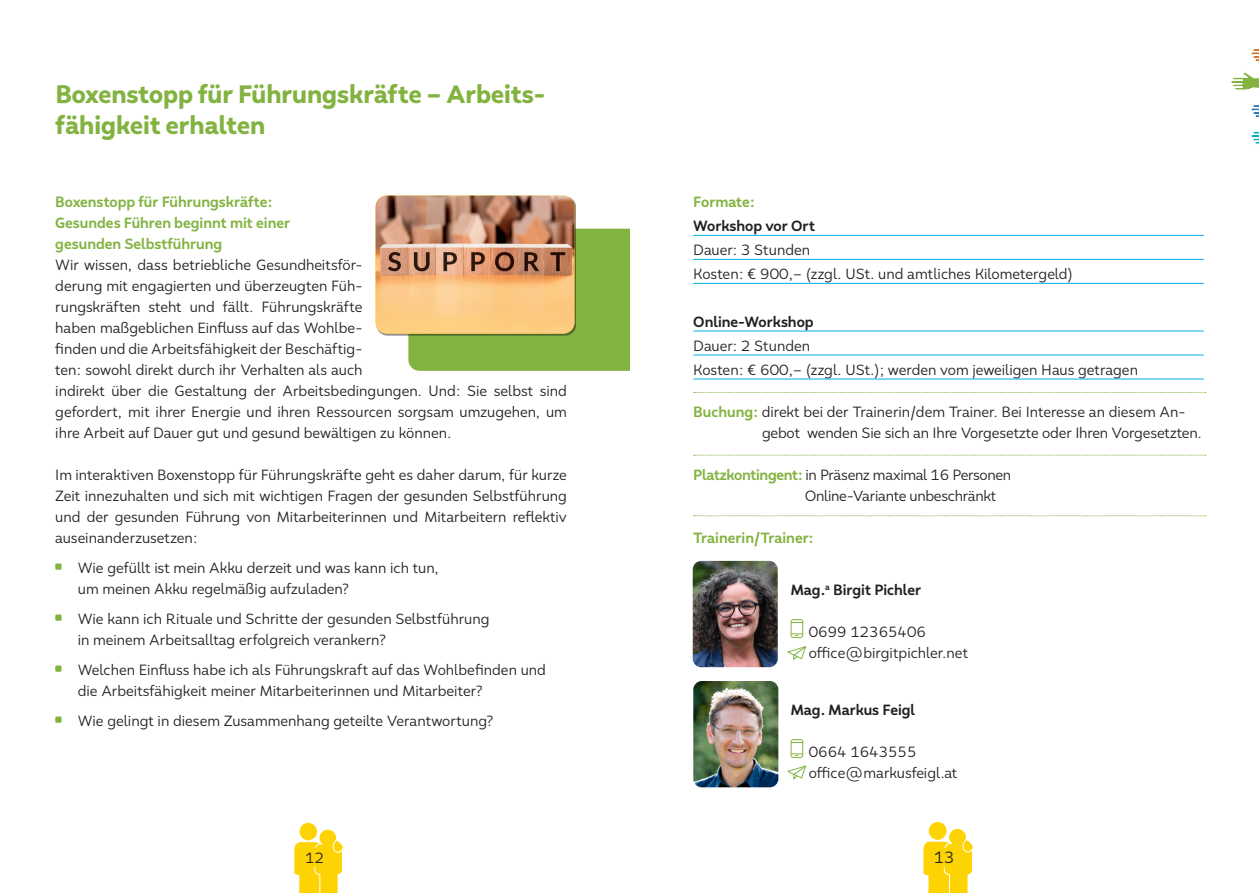
<style>
.page{position:relative;width:1259px;height:893px;background:#fff}
.page>*{position:absolute;margin:0;border:0;box-sizing:border-box;transform-origin:0 0}
.t1{font:900 25.5px/30.6px "Faible";color:#82b340}
.t2{font:16.5px "Faible";color:#231f20}
.t3{font:15px/21px "Faible";color:#231f20}
.t4{font:700 15px/21px "Faible";color:#82b340}
.t5{font:15px/21px "Faible";letter-spacing:-.02em;color:#231f20}
.t6{font:700 15px "Faible";color:#231f20}
.s1{font-weight:700;color:#82b340}
</style>
<div class="page">
<div style="left:300px;top:823px;width:16px;height:17px;background:#fed304;border-radius:50%"></div>
<div style="left:300px;top:823px;width:17px;height:17px;border:1px solid #fed304;border-radius:50%"></div>
<div style="left:320px;top:830px;width:15px;height:16px;background:#fed304;border-radius:50%"></div>
<div style="left:319px;top:830px;width:17px;height:16px;border:1px solid #fed304;border-radius:50%"></div>
<svg style="left:293px;top:839px;width:51px;height:54px"></svg>
<div style="left:304px;top:848px;width:21px;height:18px;background:#fed304"></div>
<div style="left:929px;top:822px;width:17px;height:17px;background:#fed304;border-radius:50%"></div>
<div style="left:929px;top:822px;width:17px;height:18px;border:1px solid #fed304;border-radius:50%"></div>
<div style="left:949px;top:829px;width:16px;height:16px;background:#fed304;border-radius:50%"></div>
<div style="left:949px;top:829px;width:17px;height:17px;border:1px solid #fed304;border-radius:50%"></div>
<svg style="left:923px;top:838px;width:51px;height:55px"></svg>
<div style="left:933px;top:848px;width:21px;height:19px;background:#fed304"></div>
<svg style="left:1251px;top:48px;width:8px;height:14px"></svg>
<svg style="left:1230px;top:72px;width:29px;height:19px"></svg>
<svg style="left:1251px;top:105px;width:8px;height:12px"></svg>
<svg style="left:1251px;top:131px;width:8px;height:14px"></svg>
<div style="left:55px;top:563px;width:7px;height:7px;background:#82b340"></div>
<div style="left:55px;top:614px;width:7px;height:7px;background:#82b340"></div>
<div style="left:55px;top:665px;width:7px;height:7px;background:#82b340"></div>
<div style="left:55px;top:716px;width:7px;height:7px;background:#82b340"></div>
<img style="left:692px;top:561px;width:86px;height:106px">
<img style="left:693px;top:681px;width:85px;height:106px">
<svg style="left:787px;top:646px;width:19px;height:15px"></svg>
<svg style="left:787px;top:765px;width:19px;height:15px"></svg>
<div style="left:790px;top:619px;width:13px;height:19px;border:1px solid #82b340;border-radius:2px"></div>
<svg style="left:791px;top:622px;width:12px;height:1px"></svg>
<svg style="left:791px;top:633px;width:12px;height:3px"></svg>
<div style="left:790px;top:739px;width:13px;height:19px;border:1px solid #82b340;border-radius:2px"></div>
<svg style="left:791px;top:742px;width:12px;height:1px"></svg>
<svg style="left:791px;top:753px;width:12px;height:3px"></svg>
<hr style="left:693px;top:235px;width:510px;height:1px;background:#00aeef">
<hr style="left:693px;top:259px;width:510px;height:1px;background:#00aeef">
<hr style="left:693px;top:283px;width:510px;height:1px;background:#00aeef">
<hr style="left:693px;top:331px;width:510px;height:1px;background:#00aeef">
<hr style="left:693px;top:355px;width:510px;height:1px;background:#00aeef">
<hr style="left:693px;top:379px;width:510px;height:1px;background:#00aeef">
<svg style="left:693px;top:392px;width:512px;height:1px"></svg>
<svg style="left:693px;top:455px;width:512px;height:1px"></svg>
<svg style="left:693px;top:515px;width:512px;height:1px"></svg>
<div style="left:408px;top:229px;width:221px;height:142px;background:#82b340"></div>
<img style="left:375px;top:196px;width:199px;height:138px">
<h1 class="t1" style="left:55px;top:79px;width:491px">Boxenstopp für Führungskräfte – Arbeits&shy;fähigkeit erhalten</h1>
<p class="t4" style="left:55px;top:191px;width:236px">Boxenstopp für Führungskräfte:<br>Gesundes Führen beginnt mit einer gesunden Selbstführung</p>
<p class="t3" style="left:55px;top:254px;width:513px">Wir wissen, dass betriebliche Gesundheitsför-<br>derung mit engagierten und überzeugten Füh-<br>rungskräften steht und fällt. Führungskräfte<br>haben maßgeblichen Einfluss auf das Wohlbe-<br>finden und die Arbeitsfähigkeit der Beschäftig-<br>ten: sowohl direkt durch ihr Verhalten als auch<br>indirekt über die Gestaltung der Arbeitsbedingungen. Und: Sie selbst sind gefordert, mit ihrer Energie und ihren Ressourcen sorgsam umzugehen, um ihre Arbeit auf Dauer gut und gesund bewältigen zu können.</p>
<p class="t3" style="left:55px;top:464px;width:513px;text-align:justify">Im interaktiven Boxenstopp für Führungskräfte geht es daher darum, für kurze Zeit innezuhalten und sich mit wichtigen Fragen der gesunden Selbstführung und der gesunden Führung von Mitarbeiterinnen und Mitarbeitern reflektiv auseinanderzusetzen:</p>
<p class="t3" style="left:78px;top:557px;width:363px">Wie gefüllt ist mein Akku derzeit und was kann ich tun, um meinen Akku regelmäßig aufzuladen?</p>
<p class="t3" style="left:78px;top:608px;width:413px">Wie kann ich Rituale und Schritte der gesunden Selbstführung in meinem Arbeitsalltag erfolgreich verankern?</p>
<p class="t3" style="left:78px;top:659px;width:469px">Welchen Einfluss habe ich als Führungskraft auf das Wohlbefinden und die Arbeitsfähigkeit meiner Mitarbeiterinnen und Mitarbeiter?</p>
<p class="t3" style="left:78px;top:710px;width:417px">Wie gelingt in diesem Zusammenhang geteilte Verantwortung?</p>
<p class="t4" style="left:693px;top:191px;width:63px">Formate:</p>
<p class="t6" style="left:693px;top:216px;width:123px">Workshop vor Ort</p>
<p class="t3" style="left:693px;top:238px;width:381px;line-height:24px">Dauer: 3 Stunden<br>Kosten: € 900,– (zzgl. USt. und amtliches Kilometergeld)</p>
<p class="t6" style="left:693px;top:312px;width:122px">Online-Workshop</p>
<p class="t3" style="left:693px;top:334px;width:446px;line-height:24px">Dauer: 2 Stunden<br>Kosten: € 600,– (zzgl. USt.); werden vom jeweiligen Haus getragen</p>
<p class="t3" style="left:762px;top:401px;width:441px;text-indent:-69px"><span class="s1">Buchung:</span> direkt bei der Trainerin/dem Trainer. Bei Interesse an diesem An&shy;gebot wenden Sie sich an Ihre Vorgesetzte oder Ihren Vorgesetzten.</p>
<p class="t5" style="left:804px;top:464px;width:208px;text-indent:-111px"><span class="s1">Platzkontingent:</span> in Präsenz maximal 16 Personen<br>Online-Variante unbeschränkt</p>
<p class="t4" style="left:693px;top:527px;width:121px">Trainerin/Trainer:</p>
<p class="t6" style="left:791px;top:580px;width:132px">Mag.<sup>a</sup> Birgit Pichler</p>
<p class="t3" style="left:809px;top:622px;width:161px">0699 12365406 office@birgitpichler.net</p>
<p class="t6" style="left:791px;top:700px;width:126px">Mag. Markus Feigl</p>
<p class="t3" style="left:809px;top:742px;width:150px">0664 1643555 office@markusfeigl.at</p>
<p class="t3" style="left:305px;top:847px;width:20px">12</p>
<p class="t2" style="left:934px;top:847px;width:22px">13</p>
</div>
